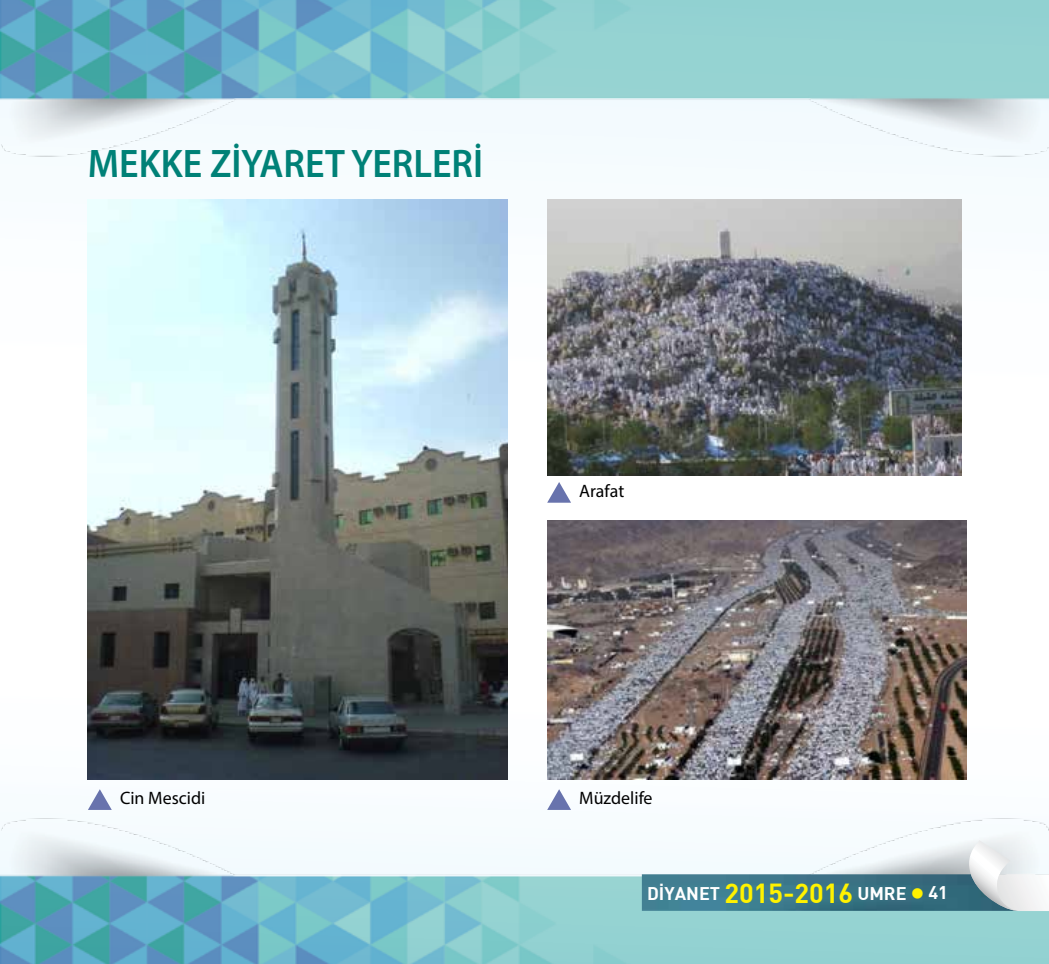
<style>
.page{position:relative;width:1049px;height:964px;background:#fff}
.page>*{position:absolute;margin:0;border:0;box-sizing:border-box;transform-origin:0 0}
.t1{font:600 40px "Myriad Pro";color:#008177;scale:.95 1}
.t2{font:18px "Myriad Pro";color:#000}
.t3{font:700 18px "DINBEK";color:#fff}
.s1{font-size:27px;color:#fff200}
.s2{color:#fff200}
</style>
<div class="page">
<img style="left:0;top:818px;width:1049px;height:146px">
<img style="left:642px;top:874px;width:325px;height:37px">
<svg style="left:967px;top:840px;width:82px;height:71px"></svg>
<img style="left:0;top:0;width:1049px;height:169px">
<img style="left:88px;top:200px;width:419px;height:580px">
<img style="left:547px;top:200px;width:414px;height:275px">
<img style="left:547px;top:520px;width:420px;height:260px">
<svg style="left:88px;top:789px;width:24px;height:21px"></svg>
<svg style="left:547px;top:789px;width:24px;height:21px"></svg>
<svg style="left:547px;top:482px;width:24px;height:21px"></svg>
<h1 class="t1" style="left:88px;top:139px;width:417px">MEKKE ZİYARET YERLERİ</h1>
<p class="t2" style="left:579px;top:480px;width:47px">Arafat</p>
<p class="t2" style="left:120px;top:787px;width:87px">Cin Mescidi</p>
<p class="t2" style="left:579px;top:787px;width:75px">Müzdelife</p>
<p class="t3" style="left:647px;top:882px;width:302px">DİYANET <span class="s1">2015-2016</span> UMRE <span class="s2">●</span> 41</p>
</div>
